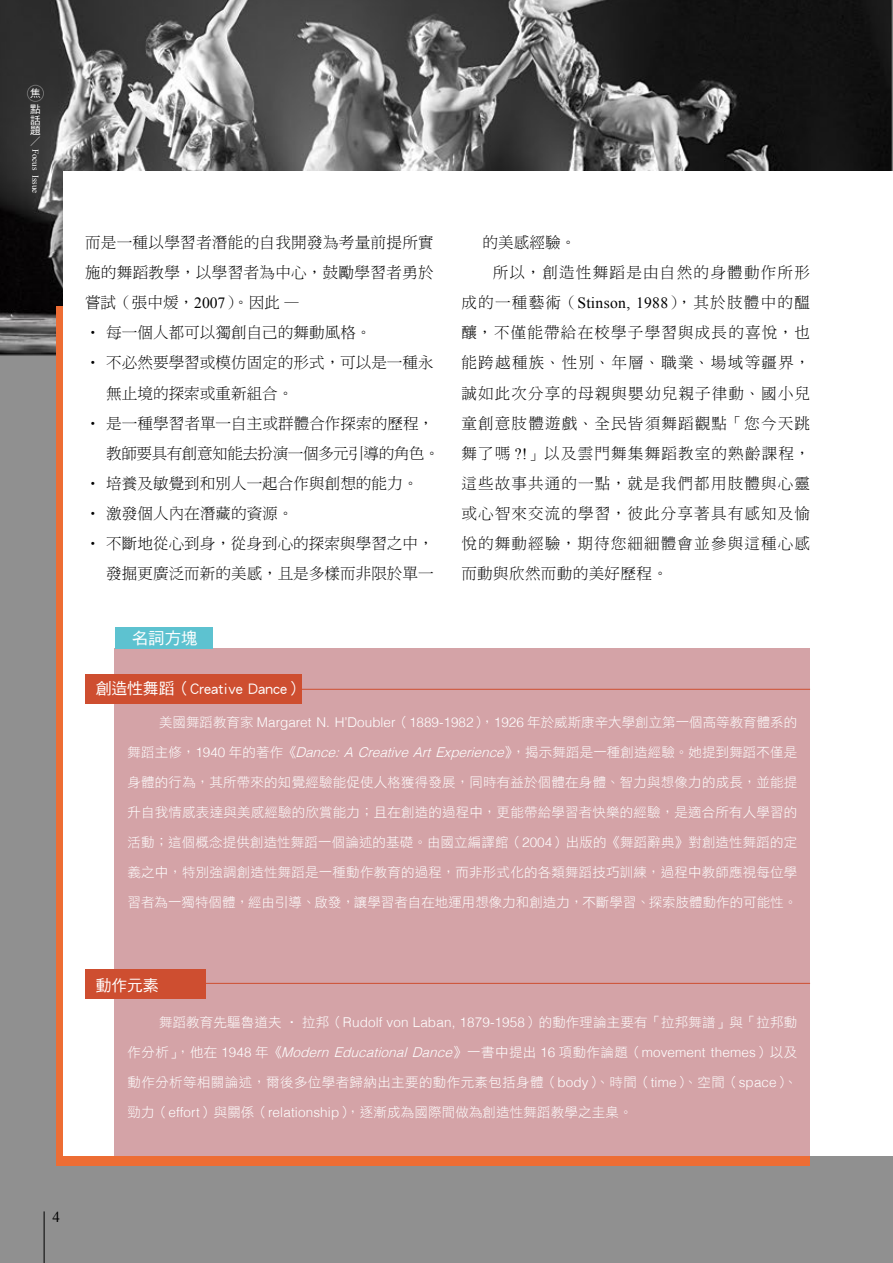
<style>
.page{position:relative;width:893px;height:1263px;background:#fff}
.page>*{position:absolute;margin:0;border:0;box-sizing:border-box;transform-origin:0 0}
.t1{font:16.5px "DF Hei Std W5";color:#fff}
.t2{font:15.75px "DF Hei Std W5";color:#fff}
.t3{font:15.6px "DF Ming Std W3";color:#000}
.t4{font:15.6px "DF Ming Std W3";letter-spacing:.07em;color:#000}
.t5{font:15.6px "DF Ming Std W3";letter-spacing:.02em;color:#000}
.t6{font:15.6px "DF Ming Std W3";letter-spacing:.075em;color:#000}
.t7{font:15.6px "DF Ming Std W3";letter-spacing:.08em;color:#000}
.t8{font:15.6px "DF Ming Std W3";letter-spacing:-.03em;color:#000}
.t9{font:15.6px "DF Ming Std W3";letter-spacing:.085em;color:#000}
.t10{font:15px "Times New Roman";color:#000}
.t11{font:13.5px "DF Hei Std W3";letter-spacing:.015em;color:#fff}
.t12{font:300 13.5px "Helvetica";color:#fff}
.t13{font:10.5px/16px "DF Hei Std W5";color:#fff}
.t14{font:10.5px "DF Ming Std W3";color:#fff}
.t15{font:9px "Times New Roman";color:#fff}
.s1{font-family:"Times New Roman"}
.s2{font-family:"DF Hei Std W3";font-weight:400}
.s3{font-family:"Helvetica";font-weight:300}
.s4{font-family:"Helvetica";font-weight:300;font-style:italic}
</style>
<div class="page">
<img style="left:0;top:0;width:893px;height:1263px">
<div style="left:57px;top:307px;width:753px;height:859px;background:#ed6d34"></div>
<div style="left:64px;top:171px;width:829px;height:985px;background:#fff"></div>
<div style="left:115px;top:648px;width:695px;height:508px;background:#d4a3a7"></div>
<div style="left:115px;top:627px;width:98px;height:21px;background:#5dc2d0"></div>
<div style="left:85px;top:675px;width:217px;height:29px;background:#ce4e30"></div>
<div style="left:85px;top:969px;width:120px;height:29px;background:#ce4e30"></div>
<hr style="left:174px;top:983px;width:636px;height:1px;background:#ce4e30">
<hr style="left:174px;top:689px;width:636px;height:1px;background:#ce4e30">
<hr style="left:44px;top:1211px;width:1px;height:52px;background:#000">
<div style="left:27px;top:85px;width:17px;height:17px;border:1px solid #fff;border-radius:50%"></div>
<p class="t13" style="left:30px;top:85px;width:12px">焦點</p>
<p class="t13" style="left:30px;top:114px;width:12px;line-height:10.5px">話題</p>
<p class="t14" style="left:30px;top:135px;width:11px">／</p>
<p class="t15" style="left:42px;top:149px;width:46px;rotate:90deg">Focus Issue</p>
<p class="t5" style="left:85px;top:234px;width:350px">而是一種以學習者潛能的自我開發為考量前提所實</p>
<p class="t5" style="left:85px;top:264px;width:350px">施的舞蹈教學，以學習者為中心，鼓勵學習者勇於</p>
<p class="t5" style="left:85px;top:294px;width:216px">嘗試（張中煖，<span class="s1">2007</span>）。因此 —</p>
<p class="t3" style="left:85px;top:324px;width:288px">‧ 每一個人都可以獨創自己的舞動風格。</p>
<p class="t3" style="left:85px;top:354px;width:350px">‧ 不必然要學習或模仿固定的形式，可以是一種永</p>
<p class="t3" style="left:106px;top:384px;width:189px">無止境的探索或重新組合。</p>
<p class="t3" style="left:85px;top:414px;width:350px">‧ 是一種學習者單一自主或群體合作探索的歷程，</p>
<p class="t8" style="left:106px;top:444px;width:335px">教師要具有創意知能去扮演一個多元引導的角色。</p>
<p class="t3" style="left:85px;top:474px;width:335px">‧ 培養及敏覺到和別人一起合作與創想的能力。</p>
<p class="t3" style="left:85px;top:504px;width:210px">‧ 激發個人內在潛藏的資源。</p>
<p class="t3" style="left:85px;top:534px;width:350px">‧ 不斷地從心到身，從身到心的探索與學習之中，</p>
<p class="t3" style="left:106px;top:564px;width:329px">發掘更廣泛而新的美感，且是多樣而非限於單一</p>
<p class="t1" style="left:132px;top:629px;width:67px">名詞方塊</p>
<p class="t2" style="left:96px;top:679px;width:209px">創造性舞蹈（Creative Dance）</p>
<p class="t5" style="left:483px;top:234px;width:95px">的美感經驗。</p>
<p class="t6" style="left:493px;top:264px;width:319px">所以，創造性舞蹈是由自然的身體動作所形</p>
<p class="t7" style="left:461px;top:294px;width:350px">成的一種藝術（<span class="s1">Stinson, 1988</span>），其於肢體中的醞</p>
<p class="t6" style="left:461px;top:324px;width:350px">釀，不僅能帶給在校學子學習與成長的喜悅，也</p>
<p class="t9" style="left:461px;top:354px;width:350px">能跨越種族、性別、年層、職業、場域等疆界，</p>
<p class="t4" style="left:461px;top:384px;width:350px">誠如此次分享的母親與嬰幼兒親子律動、國小兒</p>
<p class="t6" style="left:461px;top:414px;width:350px">童創意肢體遊戲、全民皆須舞蹈觀點「您今天跳</p>
<p class="t4" style="left:461px;top:444px;width:350px">舞了嗎 <span class="s1">?!</span>」以及雲門舞集舞蹈教室的熟齡課程，</p>
<p class="t4" style="left:461px;top:474px;width:350px">這些故事共通的一點，就是我們都用肢體與心靈</p>
<p class="t4" style="left:461px;top:504px;width:350px">或心智來交流的學習，彼此分享著具有感知及愉</p>
<p class="t4" style="left:461px;top:534px;width:350px">悅的舞動經驗，期待您細細體會並參與這種心感</p>
<p class="t5" style="left:461px;top:564px;width:208px">而動與欣然而動的美好歷程。</p>
<p class="t12" style="left:159px;top:711px;width:640px"><span class="s2">美國舞蹈教育家</span> Margaret N. H’Doubler<span class="s2">（</span>1889-1982<span class="s2">），</span>1926 <span class="s2">年於威斯康辛大學創立第一個高等教育體系的</span></p>
<p class="t11" style="left:128px;top:744px;width:671px">舞蹈主修，<span class="s3">1940</span> 年的著作《<span class="s4">Dance:ACreativeArtExperience</span>》，揭示舞蹈是一種創造經驗。她提到舞蹈不僅是</p>
<p class="t11" style="left:128px;top:774px;width:671px">身體的行為，其所帶來的知覺經驗能促使人格獲得發展，同時有益於個體在身體、智力與想像力的成長，並能提</p>
<p class="t11" style="left:128px;top:804px;width:671px">升自我情感表達與美感經驗的欣賞能力；且在創造的過程中，更能帶給學習者快樂的經驗，是適合所有人學習的</p>
<p class="t11" style="left:128px;top:834px;width:671px">活動；這個概念提供創造性舞蹈一個論述的基礎。由國立編譯館（<span class="s3">2004</span>）出版的《舞蹈辭典》對創造性舞蹈的定</p>
<p class="t11" style="left:128px;top:864px;width:671px">義之中，特別強調創造性舞蹈是一種動作教育的過程，而非形式化的各類舞蹈技巧訓練，過程中教師應視每位學</p>
<p class="t11" style="left:128px;top:894px;width:671px">習者為一獨特個體，經由引導、啟發，讓學習者自在地運用想像力和創造力，不斷學習、探索肢體動作的可能性。</p>
<p class="t2" style="left:96px;top:977px;width:64px">動作元素</p>
<p class="t11" style="left:159px;top:1014px;width:640px">舞蹈教育先驅魯道夫 ‧ 拉邦（<span class="s3">Rudolf von Laban, 1879-1958</span>）的動作理論主要有「拉邦舞譜」與「拉邦動</p>
<p class="t11" style="left:128px;top:1044px;width:671px">作分析」，他在 <span class="s3">1948</span> 年《<span class="s4">ModernEducationalDance</span>》一書中提出 <span class="s3">16</span> 項動作論題（<span class="s3">movement themes</span>）以及</p>
<p class="t11" style="left:128px;top:1074px;width:671px">動作分析等相關論述，爾後多位學者歸納出主要的動作元素包括身體（<span class="s3">body</span>）、時間（<span class="s3">time</span>）、空間（<span class="s3">space</span>）、</p>
<p class="t11" style="left:128px;top:1104px;width:506px">勁力（<span class="s3">effort</span>）與關係（<span class="s3">relationship</span>），逐漸成為國際間做為創造性舞蹈教學之圭臬。</p>
<p class="t10" style="left:52px;top:1206px;width:9px">4</p>
</div>
